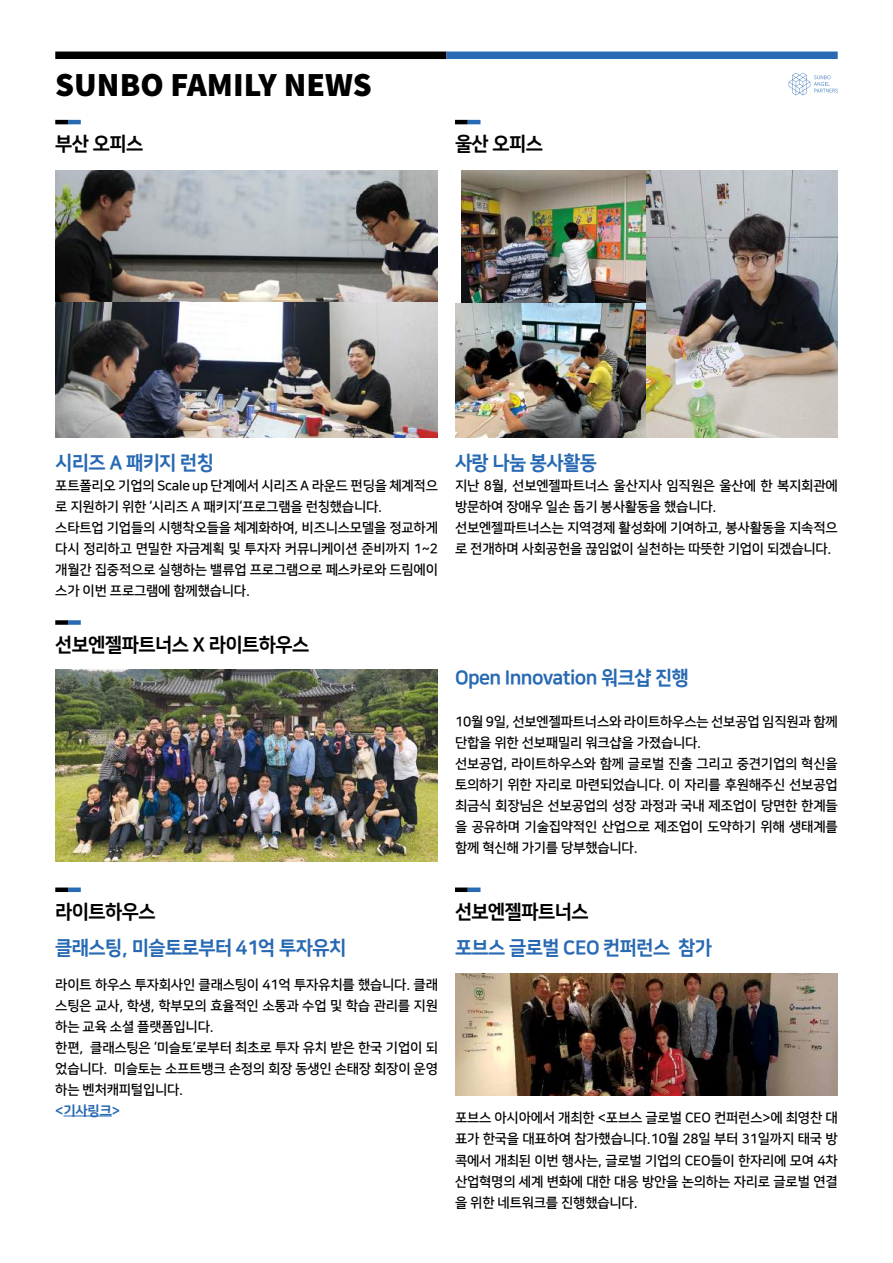
<style>
.page{position:relative;width:893px;height:1263px;background:#fff}
.page>*{position:absolute;margin:0;border:0;box-sizing:border-box;transform-origin:0 0}
.t1{font:900 33.75px "Source Sans Pro";color:#000}
.t2{font:19.5px "Nanum Square EB";letter-spacing:-.03em;color:#2769b3}
.t3{font:19.5px "Nanum Square EB";letter-spacing:-.03em;color:#000}
.t4{font:13.5px/21px "Nanum Square B";letter-spacing:-.015em;color:#000}
.t5{font:13.5px "Nanum Square EB";color:#2769b3}
</style>
<div class="page">
<img style="left:55px;top:170px;width:383px;height:268px">
<svg style="left:789px;top:73px;width:49px;height:22px"></svg>
<div style="left:55px;top:52px;width:391px;height:7px;background:#000"></div>
<div style="left:446px;top:52px;width:392px;height:7px;background:#2769b3"></div>
<hr style="left:63px;top:1116px;width:49px;height:1px;background:#2769b3">
<hr style="left:55px;top:120px;width:13px;height:4px;background:#000">
<hr style="left:68px;top:120px;width:13px;height:4px;background:#2769b3">
<hr style="left:455px;top:120px;width:13px;height:4px;background:#000">
<hr style="left:468px;top:120px;width:12px;height:4px;background:#2769b3">
<div style="left:55px;top:887px;width:13px;height:5px;background:#000"></div>
<div style="left:68px;top:887px;width:13px;height:5px;background:#2769b3"></div>
<div style="left:455px;top:887px;width:13px;height:5px;background:#000"></div>
<div style="left:468px;top:887px;width:12px;height:5px;background:#2769b3"></div>
<img style="left:55px;top:669px;width:383px;height:192px">
<div style="left:55px;top:620px;width:13px;height:5px;background:#000"></div>
<div style="left:68px;top:620px;width:13px;height:5px;background:#2769b3"></div>
<img style="left:461px;top:170px;width:185px;height:134px">
<img style="left:455px;top:304px;width:191px;height:134px">
<img style="left:646px;top:170px;width:192px;height:268px">
<img style="left:456px;top:974px;width:382px;height:121px">
<h1 class="t1" style="left:55px;top:61px;width:318px">SUNBO FAMILY NEWS</h1>
<h2 class="t3" style="left:55px;top:133px;width:89px">부산 오피스</h2>
<h2 class="t3" style="left:455px;top:133px;width:89px">울산 오피스</h2>
<h2 class="t2" style="left:55px;top:452px;width:160px">시리즈 A 패키지 런칭</h2>
<p class="t4" style="left:55px;top:476px;width:384px">포트폴리오 기업의 Scale up 단계에서 시리즈 A 라운드 펀딩을 체계적으 로 지원하기 위한 ‘시리즈 A 패키지‘프로그램을 런칭했습니다.<br>스타트업 기업들의 시행착오들을 체계화하여, 비즈니스모델을 정교하게 다시 정리하고 면밀한 자금계획 및 투자자 커뮤니케이션 준비까지 1~2 개월간 집중적으로 실행하는 밸류업 프로그램으로 페스카로와 드림에이 스가 이번 프로그램에 함께했습니다.</p>
<h2 class="t3" style="left:55px;top:634px;width:256px">선보엔젤파트너스 X 라이트하우스</h2>
<h2 class="t2" style="left:455px;top:452px;width:144px">사랑 나눔 봉사활동</h2>
<p class="t4" style="left:455px;top:476px;width:384px">지난 8월, 선보엔젤파트너스 울산지사 임직원은 울산에 한 복지회관에 방문하여 장애우 일손 돕기 봉사활동을 했습니다.<br>선보엔젤파트너스는 지역경제 활성화에 기여하고, 봉사활동을 지속적으 로 전개하며 사회공헌을 끊임없이 실천하는 따뜻한 기업이 되겠습니다.</p>
<h2 class="t2" style="left:455px;top:667px;width:236px">Open Innovation 워크샵 진행</h2>
<p class="t4" style="left:455px;top:711px;width:384px">10월 9일, 선보엔젤파트너스와 라이트하우스는 선보공업 임직원과 함께 단합을 위한 선보패밀리 워크샵을 가졌습니다.<br>선보공업, 라이트하우스와 함께 글로벌 진출 그리고 중견기업의 혁신을 토의하기 위한 자리로 마련되었습니다. 이 자리를 후원해주신 선보공업 최금식 회장님은 선보공업의 성장 과정과 국내 제조업이 당면한 한계들 을 공유하며 기술집약적인 산업으로 제조업이 도약하기 위해 생태계를 함께 혁신해 가기를 당부했습니다.</p>
<h2 class="t3" style="left:55px;top:901px;width:102px">라이트하우스</h2>
<h2 class="t3" style="left:455px;top:901px;width:135px">선보엔젤파트너스</h2>
<h2 class="t2" style="left:55px;top:937px;width:292px">클래스팅, 미슬토로부터 41억 투자유치</h2>
<p class="t4" style="left:55px;top:974px;width:384px">라이트 하우스 투자회사인 클래스팅이 41억 투자유치를 했습니다. 클래 스팅은 교사, 학생, 학부모의 효율적인 소통과 수업 및 학습 관리를 지원 하는 교육 소셜 플랫폼입니다.<br>한편, 클래스팅은 ‘미슬토’로부터 최초로 투자 유치 받은 한국 기업이 되 었습니다. 미슬토는 소프트뱅크 손정의 회장 동생인 손태장 회장이 운영 하는 벤처캐피털입니다.</p>
<p class="t5" style="left:55px;top:1103px;width:66px">&lt;기사링크&gt;</p>
<h2 class="t2" style="left:455px;top:937px;width:258px">포브스 글로벌 CEO 컨퍼런스 참가</h2>
<p class="t4" style="left:455px;top:1108px;width:384px;text-align:justify">포브스 아시아에서 개최한 &lt;포브스 글로벌 CEO 컨퍼런스&gt;에 최영찬 대 표가 한국을 대표하여 참가했습니다.10월 28일 부터 31일까지 태국 방 콕에서 개최된 이번 행사는, 글로벌 기업의 CEO들이 한자리에 모여 4차 산업혁명의 세계 변화에 대한 대응 방안을 논의하는 자리로 글로벌 연결 을 위한 네트워크를 진행했습니다.</p>
</div>
